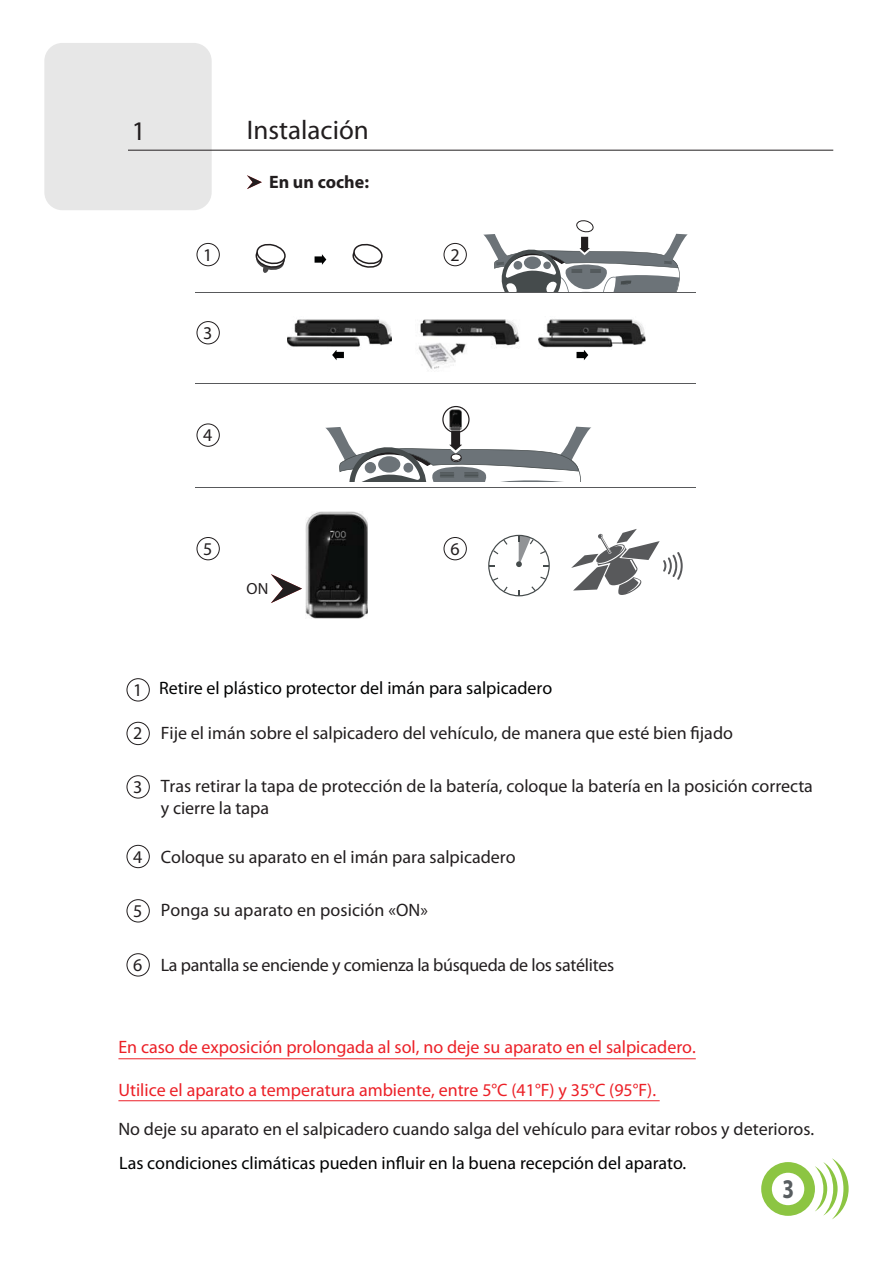
<style>
.page{position:relative;width:893px;height:1263px;background:#fff}
.page>*{position:absolute;margin:0;border:0;box-sizing:border-box;transform-origin:0 0}
.t1{font:700 27.15px "Myriad Pro";color:#585d60;scale:.77 1}
.t2{font:27px "Myriad Pro";color:#221e1f}
.t3{font:18px/21.6px "Myriad Pro";color:#221e1f}
.t4{font:18px "Myriad Pro";color:#ec2027}
.t5{font:18px "Myriad Pro";color:#010202}
.t6{font:700 18px "Myriad Pro";color:#221e1f}
.t7{font:16.2px "Myriad";color:#221e1f}
</style>
<div class="page">
<svg style="left:761px;top:1158px;width:87px;height:61px"></svg>
<svg style="left:126px;top:678px;width:24px;height:24px"></svg>
<svg style="left:126px;top:722px;width:24px;height:23px"></svg>
<svg style="left:126px;top:775px;width:24px;height:24px"></svg>
<svg style="left:126px;top:845px;width:24px;height:23px"></svg>
<svg style="left:126px;top:899px;width:24px;height:24px"></svg>
<svg style="left:126px;top:953px;width:24px;height:24px"></svg>
<hr style="left:195px;top:292px;width:501px;height:1px;background:#58595b">
<hr style="left:195px;top:383px;width:501px;height:1px;background:#58595b">
<hr style="left:195px;top:487px;width:501px;height:1px;background:#58595b">
<svg style="left:315px;top:254px;width:11px;height:11px"></svg>
<svg style="left:332px;top:350px;width:12px;height:10px"></svg>
<svg style="left:576px;top:350px;width:12px;height:10px"></svg>
<svg style="left:255px;top:243px;width:31px;height:30px"></svg>
<svg style="left:352px;top:243px;width:31px;height:25px"></svg>
<svg style="left:483px;top:220px;width:205px;height:72px"></svg>
<svg style="left:271px;top:574px;width:31px;height:29px"></svg>
<img style="left:306px;top:512px;width:62px;height:107px">
<img style="left:287px;top:319px;width:105px;height:28px">
<img style="left:418px;top:319px;width:102px;height:50px">
<img style="left:538px;top:319px;width:107px;height:29px">
<svg style="left:196px;top:243px;width:24px;height:23px"></svg>
<svg style="left:443px;top:243px;width:24px;height:23px"></svg>
<svg style="left:196px;top:321px;width:24px;height:23px"></svg>
<svg style="left:196px;top:423px;width:24px;height:24px"></svg>
<svg style="left:196px;top:537px;width:24px;height:23px"></svg>
<svg style="left:325px;top:406px;width:358px;height:190px"></svg>
<div style="left:44px;top:43px;width:168px;height:167px;background:#e7e7e7;border-radius:18px"></div>
<svg style="left:247px;top:175px;width:15px;height:14px"></svg>
<h2 class="t2" style="left:132px;top:121px;width:15px">1</h2>
<h2 class="t2" style="left:247px;top:119px;width:123px">Instalación</h2>
<p class="t6" style="left:269px;top:175px;width:101px">En un coche:</p>
<p class="t3" style="left:203px;top:245px;width:11px">1</p>
<p class="t3" style="left:450px;top:245px;width:11px">2</p>
<p class="t3" style="left:203px;top:323px;width:11px">3</p>
<p class="t3" style="left:203px;top:425px;width:11px">4</p>
<p class="t3" style="left:203px;top:539px;width:11px">5</p>
<p class="t3" style="left:450px;top:539px;width:11px">6</p>
<p class="t7" style="left:247px;top:582px;width:23px">ON</p>
<p class="t5" style="left:159px;top:682px;width:394px">Retire el plástico protector del imán para salpicadero</p>
<p class="t3" style="left:133px;top:680px;width:11px">1</p>
<p class="t3" style="left:133px;top:724px;width:11px">2</p>
<p class="t3" style="left:161px;top:724px;width:574px">Fije el imán sobre el salpicadero del vehículo, de manera que esté bien fijado</p>
<p class="t3" style="left:161px;top:777px;width:654px">Tras retirar la tapa de protección de la batería, coloque la batería en la posición correcta y cierre la tapa</p>
<p class="t3" style="left:161px;top:848px;width:356px">Coloque su aparato en el imán para salpicadero</p>
<p class="t3" style="left:161px;top:901px;width:269px">Ponga su aparato en posición «ON»</p>
<p class="t3" style="left:133px;top:955px;width:482px">6 La pantalla se enciende y comienza la búsqueda de los satélites</p>
<p class="t3" style="left:133px;top:777px;width:11px">3</p>
<p class="t3" style="left:133px;top:847px;width:11px">4</p>
<p class="t3" style="left:133px;top:901px;width:11px">5</p>
<p class="t4" style="left:118px;top:1040px;width:579px">En caso de exposición prolongada al sol, no deje su aparato en el salpicadero.</p>
<p class="t4" style="left:118px;top:1083px;width:539px">Utilice el aparato a temperatura ambiente, entre 5°C (41°F) y 35°C (95°F).</p>
<p class="t3" style="left:118px;top:1119px;width:697px">No deje su aparato en el salpicadero cuando salga del vehículo para evitar robos y deterioros.</p>
<p class="t5" style="left:119px;top:1156px;width:568px">Las condiciones climáticas pueden influir en la buena recepción del aparato.</p>
<h1 class="t1" style="left:782px;top:1179px;width:17px">3</h1>
</div>
